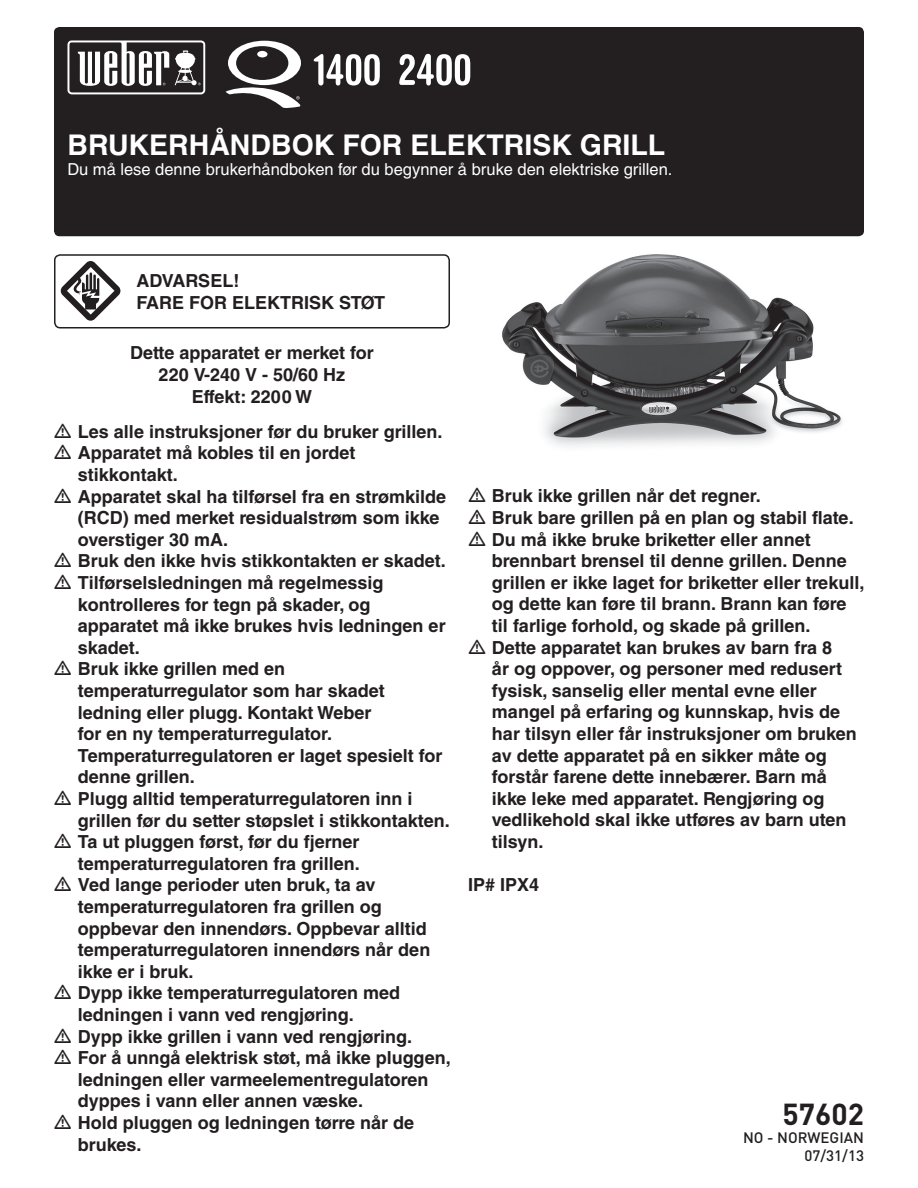
<style>
.page{position:relative;width:918px;height:1188px;background:#fff}
.page>*{position:absolute;margin:0;border:0;box-sizing:border-box;transform-origin:0 0}
.t1{font:700 30px "DIN Pro";color:#231f20}
.t2{font:700 28.5px "Helvetica LT Std";color:#fff}
.t3{font:700 18px/21.6px "Helvetica LT Std";color:#231f20}
.t4{font:16.5px "Helvetica LT Std";color:#fff}
.t5{font:500 15px/18px "DIN Pro";color:#231f20;text-align:right}
</style>
<div class="page">
<div style="left:54px;top:27px;width:810px;height:209px;background:#231f20;border-radius:5px"></div>
<svg style="left:225px;top:41px;width:76px;height:67px"></svg>
<svg style="left:68px;top:41px;width:137px;height:53px"></svg>
<svg style="left:313px;top:54px;width:67px;height:32px"></svg>
<svg style="left:399px;top:54px;width:71px;height:31px"></svg>
<img style="left:502px;top:254px;width:340px;height:192px">
<div style="left:54px;top:254px;width:396px;height:74px;border:2px solid #231f20;border-radius:5px"></div>
<svg style="left:61px;top:261px;width:59px;height:60px"></svg>
<h2 class="t2" style="left:68px;top:128px;width:599px">BRUKERHÅNDBOK FOR ELEKTRISK GRILL</h2>
<p class="t4" style="left:68px;top:160px;width:606px">Du må lese denne brukerhåndboken før du begynner å bruke den elektriske grillen.</p>
<p class="t3" style="left:136px;top:270px;width:250px">ADVARSEL!<br>FARE FOR ELEKTRISK STØT</p>
<p class="t3" style="left:130px;top:342px;width:245px;text-align:center">Dette apparatet er merket for<br>220 V-240 V - 50/60 Hz<br>Effekt: 2200 W</p>
<p class="t3" style="left:78px;top:420px;width:374px">Les alle instruksjoner før du bruker grillen.<br>Apparatet må kobles til en jordet stikkontakt.<br>Apparatet skal ha tilførsel fra en strømkilde (RCD) med merket residualstrøm som ikke overstiger 30 mA.<br>Bruk den ikke hvis stikkontakten er skadet.<br>Tilførselsledningen må regelmessig kontrolleres for tegn på skader, og apparatet må ikke brukes hvis ledningen er skadet.<br>Bruk ikke grillen med en temperaturregulator som har skadet ledning eller plugg. Kontakt Weber<br>for en ny temperaturregulator.<br>Temperaturregulatoren er laget spesielt for denne grillen.<br>Plugg alltid temperaturregulatoren inn i grillen før du setter støpslet i stikkontakten.<br>Ta ut pluggen først, før du fjerner temperaturregulatoren fra grillen.<br>Ved lange perioder uten bruk, ta av temperaturregulatoren fra grillen og oppbevar den innendørs. Oppbevar alltid temperaturregulatoren innendørs når den ikke er i bruk.<br>Dypp ikke temperaturregulatoren med ledningen i vann ved rengjøring.<br>Dypp ikke grillen i vann ved rengjøring.<br>For å unngå elektrisk støt, må ikke pluggen, ledningen eller varmeelementregulatoren dyppes i vann eller annen væske.<br>Hold pluggen og ledningen tørre når de brukes.</p>
<p class="t3" style="left:492px;top:485px;width:374px">Bruk ikke grillen når det regner.<br>Bruk bare grillen på en plan og stabil flate.<br>Du må ikke bruke briketter eller annet brennbart brensel til denne grillen. Denne grillen er ikke laget for briketter eller trekull, og dette kan føre til brann. Brann kan føre til farlige forhold, og skade på grillen.<br>Dette apparatet kan brukes av barn fra 8<br>år og oppover, og personer med redusert fysisk, sanselig eller mental evne eller mangel på erfaring og kunnskap, hvis de har tilsyn eller får instruksjoner om bruken av dette apparatet på en sikker måte og forstår farene dette innebærer. Barn må ikke leke med apparatet. Rengjøring og vedlikehold skal ikke utføres av barn uten tilsyn.</p>
<p class="t3" style="left:468px;top:874px;width:73px">IP# IPX4</p>
<h1 class="t1" style="left:783px;top:1089px;width:83px">57602</h1>
<p class="t5" style="left:743px;top:1127px;width:122px">NO - NORWEGIAN<br>07/31/13</p>
</div>
